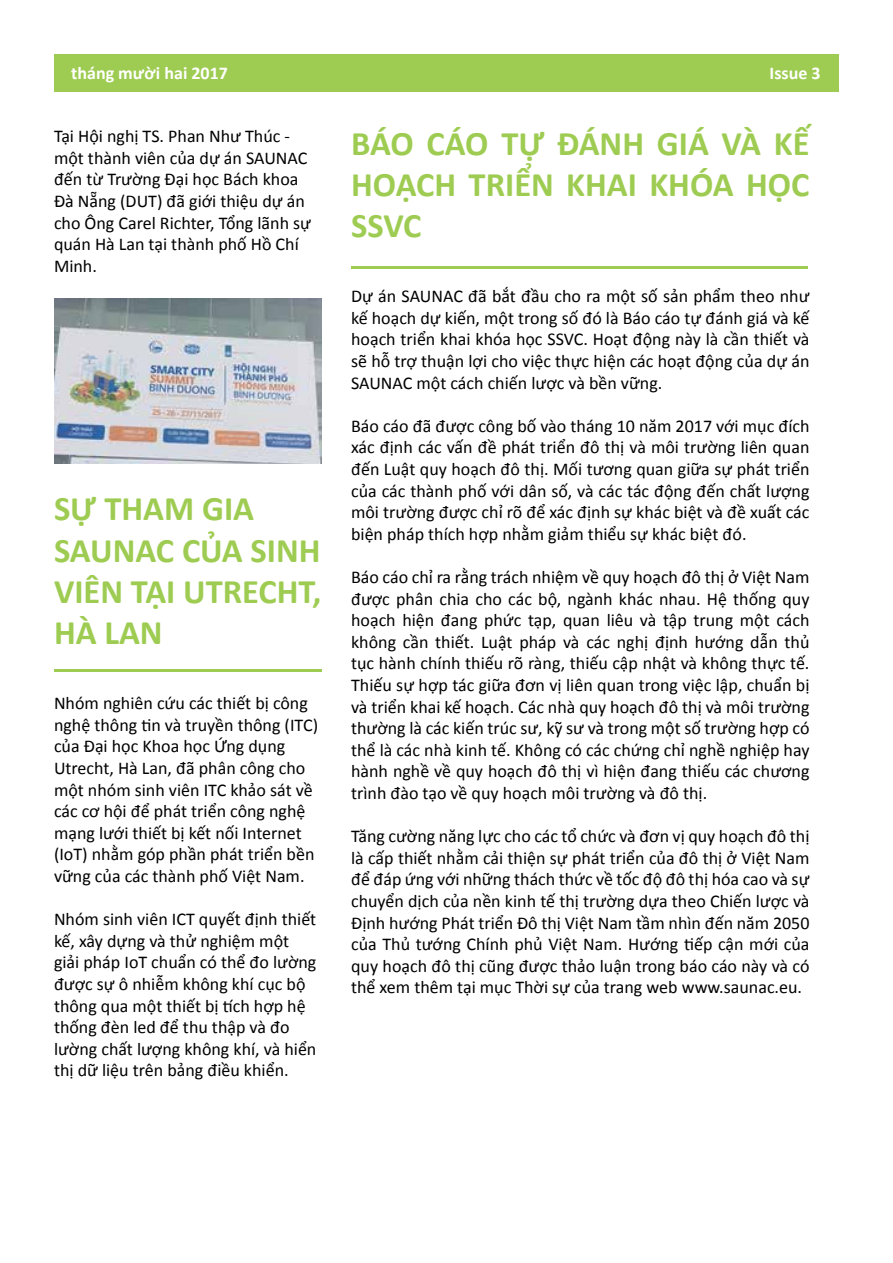
<style>
.page{position:relative;width:893px;height:1263px;background:#fff}
.page>*{position:absolute;margin:0;border:0;box-sizing:border-box;transform-origin:0 0}
.t1{font:700 34.5px/41.4px "Calibri";color:#9ecc52}
.t2{font:18px/21.6px "Calibri";color:#000;text-align:justify}
.t3{font:700 18px "Calibri";color:#fff}
</style>
<div class="page">
<div style="left:54px;top:54px;width:785px;height:37px;background:#9ecc52"></div>
<hr style="left:54px;top:669px;width:268px;height:3px;background:#9ecc52">
<img style="left:54px;top:298px;width:268px;height:166px">
<hr style="left:351px;top:266px;width:457px;height:3px;background:#9ecc52">
<p class="t3" style="left:71px;top:61px;width:158px">tháng mười hai 2017</p>
<p class="t3" style="left:770px;top:61px;width:53px">Issue 3</p>
<p class="t2" style="left:54px;top:125px;width:259px;text-align:left">Tại Hội nghị TS. Phan Như Thúc - một thành viên của dự án SAUNAC đến từ Trường Đại học Bách khoa<br>Đà Nẵng (DUT) đã giới thiệu dự án cho Ông Carel Richter, Tổng lãnh sự quán Hà Lan tại thành phố Hồ Chí<br>Minh.</p>
<h1 class="t1" style="left:54px;top:488px;width:269px">SỰ THAM GIA<br>SAUNAC CỦA SINH<br>VIÊN TẠI UTRECHT,<br>HÀ LAN</h1>
<p class="t2" style="left:54px;top:692px;width:266px;text-align:left">Nhóm nghiên cứu các thiết bị công nghệ thông tin và truyền thông (ITC) của Đại học Khoa học Ứng dụng<br>Utrecht, Hà Lan, đã phân công cho một nhóm sinh viên ITC khảo sát về các cơ hội để phát triển công nghệ mạng lưới thiết bị kết nối Internet (IoT) nhằm góp phần phát triển bền vững của các thành phố Việt Nam.</p>
<p class="t2" style="left:54px;top:908px;width:264px;text-align:left">Nhóm sinh viên ICT quyết định thiết kế, xây dựng và thử nghiệm một giải pháp IoT chuẩn có thể đo lường được sự ô nhiễm không khí cục bộ thông qua một thiết bị tích hợp hệ thống đèn led để thu thập và đo lường chất lượng không khí, và hiển thị dữ liệu trên bảng điều khiển.</p>
<h1 class="t1" style="left:351px;top:122px;width:460px;text-align:justify">BÁO CÁO TỰ ĐÁNH GIÁ VÀ KẾ HOẠCH TRIỂN KHAI KHÓA HỌC SSVC</h1>
<p class="t2" style="left:351px;top:285px;width:460px">Dự án SAUNAC đã bắt đầu cho ra một số sản phẩm theo như kế hoạch dự kiến, một trong số đó là Báo cáo tự đánh giá và kế hoạch triển khai khóa học SSVC. Hoạt động này là cần thiết và sẽ hỗ trợ thuận lợi cho việc thực hiện các hoạt động của dự án SAUNAC một cách chiến lược và bền vững.</p>
<p class="t2" style="left:351px;top:415px;width:460px">Báo cáo đã được công bố vào tháng 10 năm 2017 với mục đích xác định các vấn đề phát triển đô thị và môi trường liên quan đến Luật quy hoạch đô thị. Mối tương quan giữa sự phát triển của các thành phố với dân số, và các tác động đến chất lượng môi trường được chỉ rõ để xác định sự khác biệt và đề xuất các biện pháp thích hợp nhằm giảm thiểu sự khác biệt đó.</p>
<p class="t2" style="left:351px;top:566px;width:460px">Báo cáo chỉ ra rằng trách nhiệm về quy hoạch đô thị ở Việt Nam được phân chia cho các bộ, ngành khác nhau. Hệ thống quy hoạch hiện đang phức tạp, quan liêu và tập trung một cách không cần thiết. Luật pháp và các nghị định hướng dẫn thủ tục hành chính thiếu rõ ràng, thiếu cập nhật và không thực tế.<br>Thiếu sự hợp tác giữa đơn vị liên quan trong việc lập, chuẩn bị và triển khai kế hoạch. Các nhà quy hoạch đô thị và môi trường thường là các kiến trúc sư, kỹ sư và trong một số trường hợp có thể là các nhà kinh tế. Không có các chứng chỉ nghề nghiệp hay hành nghề về quy hoạch đô thị vì hiện đang thiếu các chương trình đào tạo về quy hoạch môi trường và đô thị.</p>
<p class="t2" style="left:351px;top:825px;width:460px">Tăng cường năng lực cho các tổ chức và đơn vị quy hoạch đô thị là cấp thiết nhằm cải thiện sự phát triển của đô thị ở Việt Nam để đáp ứng với những thách thức về tốc độ đô thị hóa cao và sự chuyển dịch của nền kinh tế thị trường dựa theo Chiến lược và Định hướng Phát triển Đô thị Việt Nam tầm nhìn đến năm 2050 của Thủ tướng Chính phủ Việt Nam. Hướng tiếp cận mới của quy hoạch đô thị cũng được thảo luận trong báo cáo này và có thể xem thêm tại mục Thời sự của trang web www.saunac.eu.</p>
</div>
